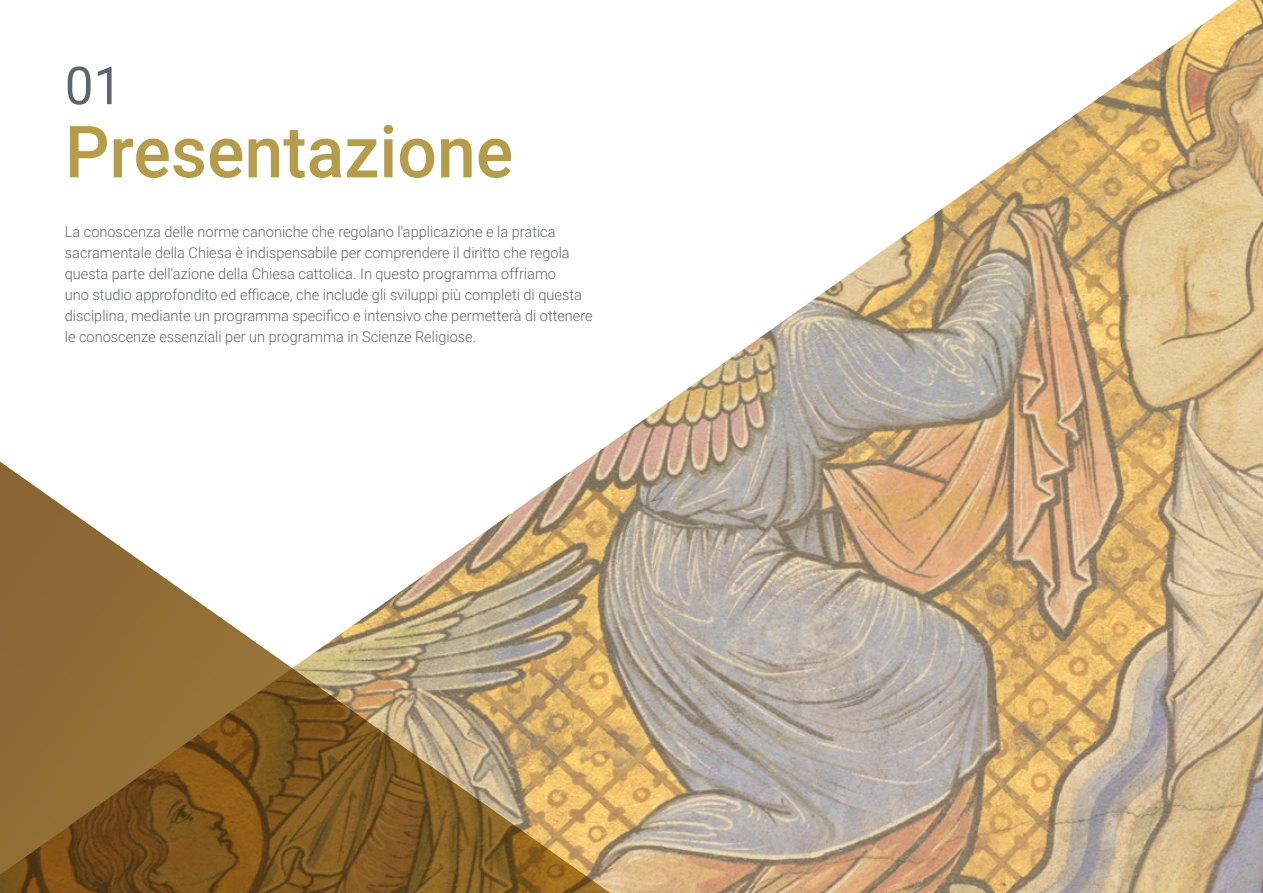
<style>
.page{position:relative;width:1263px;height:893px;background:#fff}
.page>*{position:absolute;margin:0;border:0;box-sizing:border-box;transform-origin:0 0}
.t1{font:500 72px "Roboto";color:#b49c4b}
.t2{font:52.5px "Roboto";color:#61646a}
.t3{font:300 15px/21px "Roboto";color:#61646a}
</style>
<div class="page">
<img style="left:607px;top:0;width:656px;height:893px">
<svg style="left:0;top:446px;width:640px;height:447px"></svg>
<h2 class="t2" style="left:65px;top:49px;width:59px">01</h2>
<h1 class="t1" style="left:65px;top:101px;width:450px">Presentazione</h1>
<p class="t3" style="left:65px;top:220px;width:529px">La conoscenza delle norme canoniche che regolano l'applicazione e la pratica sacramentale della Chiesa è indispensabile per comprendere il diritto che regola questa parte dell'azione della Chiesa cattolica. In questo programma offriamo<br>uno studio approfondito ed efficace, che include gli sviluppi più completi di questa disciplina, mediante un programma specifico e intensivo che permetterà di ottenere le conoscenze essenziali per un programma in Scienze Religiose.</p>
</div>
